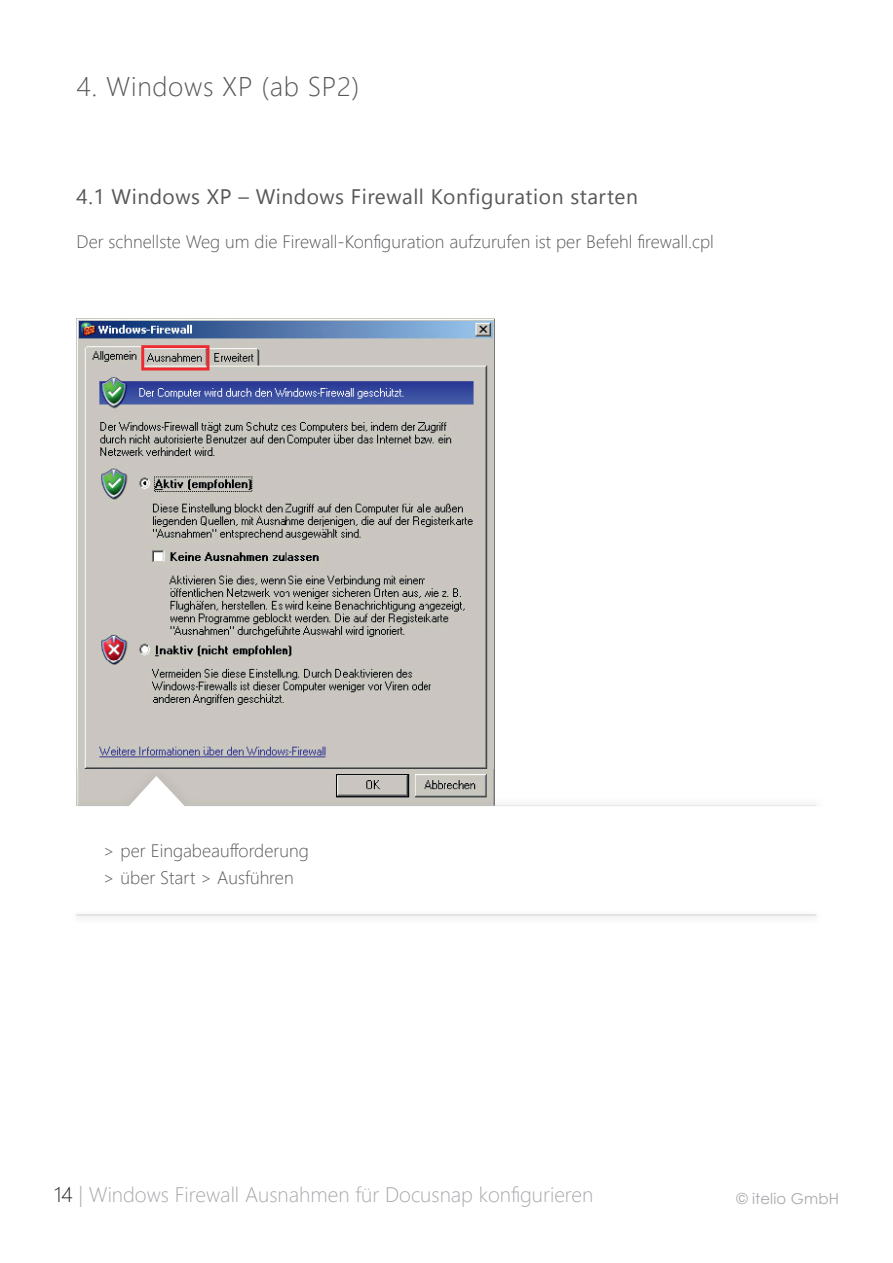
<style>
.page{position:relative;width:893px;height:1263px;background:#fff}
.page>*{position:absolute;margin:0;border:0;box-sizing:border-box;transform-origin:0 0}
.t1{font:300 27px "Segoe UI";letter-spacing:.025em;color:#57585a}
.t2{font:300 21px "Segoe UI";color:#a8a9ad}
.t3{font:21px "Segoe UI";letter-spacing:.025em;color:#57585a}
.t4{font:300 18px/27px "Segoe UI";color:#57585a}
.t5{font:15px "Century Gothic";letter-spacing:.01em;color:#a8a9ad}
.s1{color:#231f20}
</style>
<div class="page">
<img style="left:77px;top:318px;width:417px;height:451px">
<div style="left:76px;top:769px;width:419px;height:6px;background:#cac5c1"></div>
<svg style="left:76px;top:775px;width:741px;height:31px"></svg>
<hr style="left:77px;top:915px;width:739px;height:1px;background:#d1d2d4">
<h1 class="t1" style="left:77px;top:65px;width:284px">4. Windows XP (ab SP2)</h1>
<p class="t3" style="left:77px;top:180px;width:563px">4.1 Windows XP – Windows Firewall Konfiguration starten</p>
<p class="t4" style="left:77px;top:228px;width:639px">Der schnellste Weg um die Firewall-Konfiguration aufzurufen ist per Befehl firewall.cpl</p>
<p class="t4" style="left:103px;top:836px;width:207px">&gt; per Eingabeaufforderung &gt; über Start &gt; Ausführen</p>
<p class="t2" style="left:54px;top:1177px;width:541px"><span class="s1">14</span> | Windows Firewall Ausnahmen für Docusnap konfigurieren</p>
<p class="t5" style="left:736px;top:1188px;width:104px">© itelio GmbH</p>
</div>
